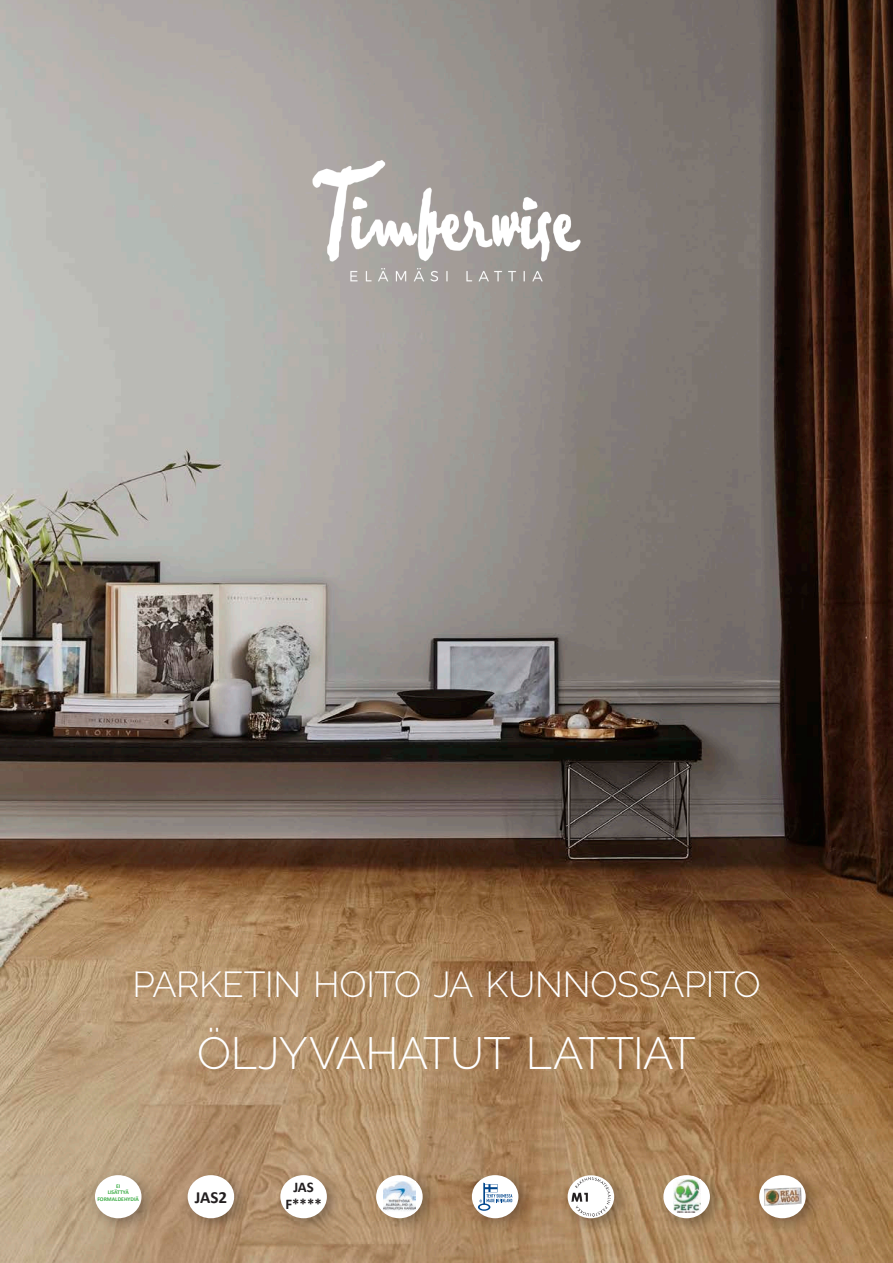
<style>
.page{position:relative;width:893px;height:1263px;background:#fff}
.page>*{position:absolute;margin:0;border:0;box-sizing:border-box;transform-origin:0 0}
.otsikko{font:300 45px "Raleway";letter-spacing:-.015em;color:#fff}
.otsikko-2{font:300 36px "Raleway";letter-spacing:-.01em;color:#fff}
.t1{font:700 17.1px "Calibri";color:#231f20}
.t2{font:700 14.85px/17.7px "Calibri";color:#231f20;text-align:center}
.t3{font:700 5.7px/6.8px "Calibri";color:#40ae49;text-align:center}
</style>
<div class="page">
<img style="left:0;top:0;width:893px;height:1263px">
<img style="left:285px;top:145px;width:323px;height:144px">
<div style="left:465px;top:1166px;width:72px;height:68px;background:#231f20;opacity:.35"></div>
<div style="left:472px;top:1175px;width:46px;height:43px;background:#fff;border-radius:50%"></div>
<svg style="left:478px;top:1182px;width:34px;height:29px"></svg>
<div style="left:370px;top:1166px;width:71px;height:68px;background:#231f20;opacity:.35"></div>
<div style="left:376px;top:1175px;width:47px;height:43px;background:#fff;border-radius:50%"></div>
<img style="left:383px;top:1182px;width:32px;height:29px">
<div style="left:273px;top:1167px;width:71px;height:68px;background:#231f20;opacity:.35"></div>
<div style="left:280px;top:1175px;width:47px;height:43px;background:#fff;border-radius:50%"></div>
<div style="left:180px;top:1167px;width:71px;height:68px;background:#231f20;opacity:.35"></div>
<div style="left:188px;top:1175px;width:46px;height:43px;background:#fff;border-radius:50%"></div>
<div style="left:751px;top:1167px;width:72px;height:68px;background:#231f20;opacity:.35"></div>
<div style="left:759px;top:1175px;width:47px;height:43px;background:#fff;border-radius:50%"></div>
<img style="left:764px;top:1187px;width:38px;height:19px">
<div style="left:656px;top:1167px;width:71px;height:68px;background:#231f20;opacity:.35"></div>
<div style="left:663px;top:1175px;width:47px;height:43px;background:#fff;border-radius:50%"></div>
<img style="left:673px;top:1180px;width:27px;height:33px">
<div style="left:87px;top:1167px;width:72px;height:68px;background:#231f20;opacity:.35"></div>
<div style="left:95px;top:1175px;width:46px;height:43px;background:#fff;border-radius:50%"></div>
<div style="left:560px;top:1167px;width:71px;height:68px;background:#231f20;opacity:.35"></div>
<div style="left:568px;top:1175px;width:46px;height:43px;background:#fff;border-radius:50%"></div>
<img style="left:571px;top:1177px;width:40px;height:39px">
<p class="otsikko-2" style="left:132px;top:963px;width:630px">PARKETIN HOITO JA KUNNOSSAPITO</p>
<p class="otsikko" style="left:197px;top:1027px;width:500px">ÖLJYVAHATUT LATTIAT</p>
<p class="t3" style="left:97px;top:1182px;width:43px">EI<br>LISÄTTYÄ<br>FORMALDEHYDIÄ</p>
<p class="t1" style="left:195px;top:1185px;width:34px">JAS2</p>
<p class="t2" style="left:285px;top:1178px;width:38px">JAS<br>F****</p>
</div>
